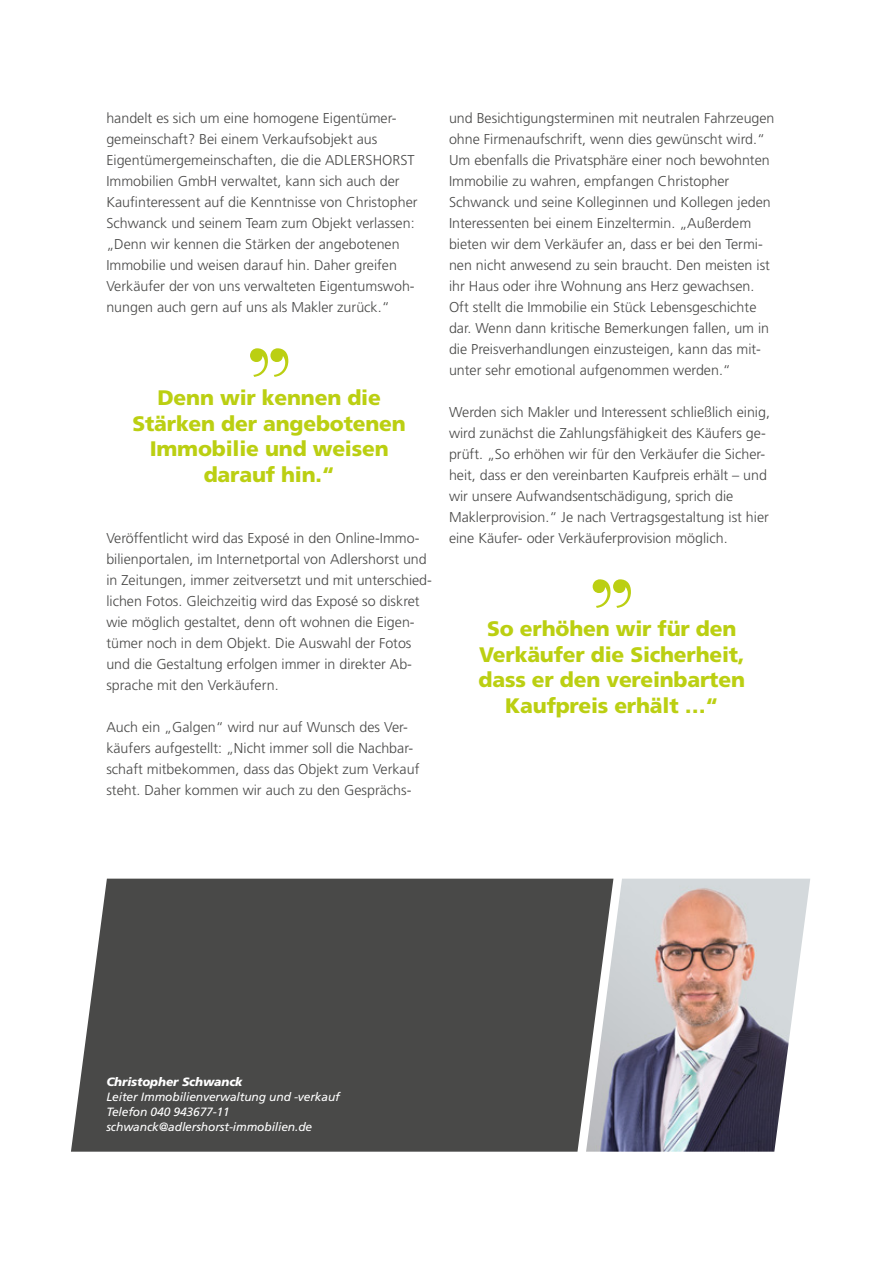
<style>
.page{position:relative;width:881px;height:1263px;background:#fff}
.page>*{position:absolute;margin:0;border:0;box-sizing:border-box;transform-origin:0 0}
.t1{font:900 21px/25.5px "Frutiger LT Std";letter-spacing:-.01em;color:#bbcf12;text-align:center}
.t2{font:300 14.25px/21px "Frutiger LT Std";color:#494948}
.t3{font:italic 12px/15px "Frutiger LT Std";letter-spacing:-.01em;color:#fff}
.t4{font:italic 900 12px "Frutiger LT Std";letter-spacing:-.01em;color:#fff}
</style>
<div class="page">
<div style="left:71px;top:879px;width:514px;height:273px;background:#494948"></div>
<img style="left:585px;top:879px;width:225px;height:273px">
<svg style="left:250px;top:348px;width:38px;height:29px"></svg>
<svg style="left:592px;top:579px;width:38px;height:29px"></svg>
<p class="t2" style="left:106px;top:107px;width:312px">handelt es sich um eine homogene Eigentümer&shy;gemeinschaft? Bei einem Verkaufsobjekt aus Eigentümergemeinschaften, die die ADLERSHORST Immobilien GmbH verwaltet, kann sich auch der Kaufinteressent auf die Kenntnisse von Christopher Schwanck und seinem Team zum Objekt verlassen: „Denn wir kennen die Stärken der angebotenen Immobilie und weisen darauf hin. Daher greifen Verkäufer der von uns verwalteten Eigentumswoh&shy;nungen auch gern auf uns als Makler zurück.“</p>
<h1 class="t1" style="left:132px;top:385px;width:275px">Denn wir kennen die<br>Stärken der angebotenen<br>Immobilie und weisen darauf hin.“</h1>
<p class="t2" style="left:106px;top:527px;width:326px">Veröffentlicht wird das Exposé in den Online-Immo&shy;bilienportalen, im Internetportal von Adlershorst und in Zeitungen, immer zeitversetzt und mit unterschied&shy;lichen Fotos. Gleichzeitig wird das Exposé so diskret wie möglich gestaltet, denn oft wohnen die Eigen&shy;tümer noch in dem Objekt. Die Auswahl der Fotos und die Gestaltung erfolgen immer in direkter Ab&shy;sprache mit den Verkäufern.</p>
<p class="t2" style="left:106px;top:716px;width:314px">Auch ein „Galgen“ wird nur auf Wunsch des Ver&shy;käufers aufgestellt: „Nicht immer soll die Nachbar&shy;schaft mitbekommen, dass das Objekt zum Verkauf steht. Daher kommen wir auch zu den Gesprächs-</p>
<p class="t2" style="left:449px;top:107px;width:327px">und Besichtigungsterminen mit neutralen Fahrzeugen ohne Firmenaufschrift, wenn dies gewünscht wird.“ Um ebenfalls die Privatsphäre einer noch bewohnten Immobilie zu wahren, empfangen Christopher Schwanck und seine Kolleginnen und Kollegen jeden Interessenten bei einem Einzeltermin. „Außerdem bieten wir dem Verkäufer an, dass er bei den Termi&shy;nen nicht anwesend zu sein braucht. Den meisten ist ihr Haus oder ihre Wohnung ans Herz gewachsen.<br>Oft stellt die Immobilie ein Stück Lebensgeschichte dar. Wenn dann kritische Bemerkungen fallen, um in die Preisverhandlungen einzusteigen, kann das mit&shy;unter sehr emotional aufgenommen werden.“</p>
<p class="t2" style="left:449px;top:401px;width:322px">Werden sich Makler und Interessent schließlich einig, wird zunächst die Zahlungsfähigkeit des Käufers ge&shy;prüft. „So erhöhen wir für den Verkäufer die Sicher&shy;heit, dass er den vereinbarten Kaufpreis erhält – und wir unsere Aufwandsentschädigung, sprich die Maklerprovision.“ Je nach Vertragsgestaltung ist hier eine Käufer- oder Verkäuferprovision möglich.</p>
<h1 class="t1" style="left:478px;top:616px;width:268px">So erhöhen wir für den<br>Verkäufer die Sicherheit, dass er den vereinbarten<br>Kaufpreis erhält …“</h1>
<p class="t4" style="left:106px;top:1074px;width:138px">Christopher Schwanck</p>
<p class="t3" style="left:106px;top:1089px;width:235px">Leiter Immobilienverwaltung und -verkauf<br>Telefon 040 943677-11 schwanck@adlershorst-immobilien.de</p>
</div>
